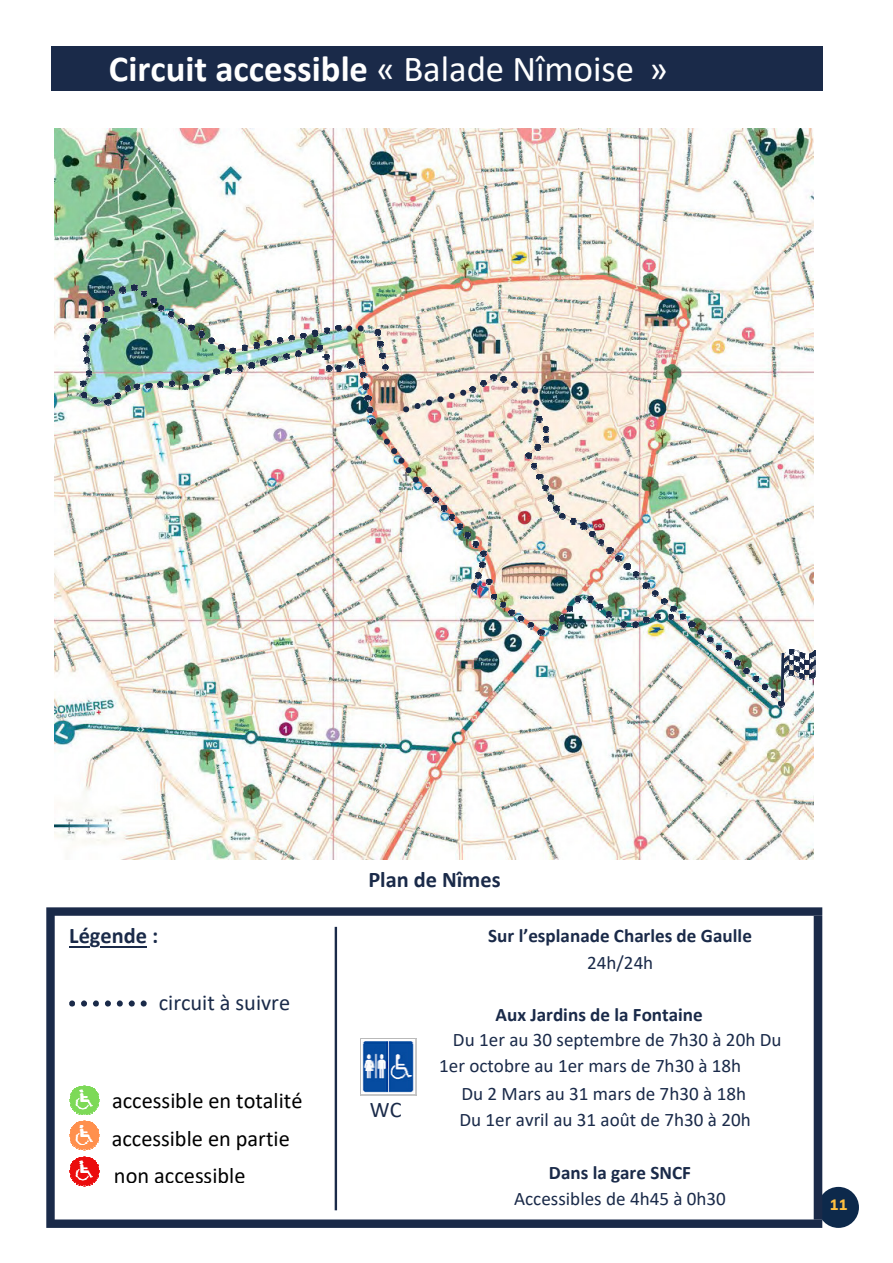
<style>
.page{position:relative;width:893px;height:1263px;background:#fff}
.page>*{position:absolute;margin:0;border:0;box-sizing:border-box;transform-origin:0 0}
.t1{font:700 36.75px "Calibri";color:#fff}
.t2{font:22.35px/37.5px "Calibri";color:#000}
.t3{font:700 22.35px "Calibri";color:#1a2a49}
.t4{font:22.35px "Calibri";color:#1a2a49}
.t5{font:19.05px/26.4px "Calibri";color:#1a2a49}
.t6{font:700 19.05px "Calibri";letter-spacing:.005em;color:#1a2a49}
.t7{font:200 15px "Mulish";color:#febf40}
.s1{font-weight:400}
</style>
<div class="page">
<div style="left:818px;top:1187px;width:41px;height:41px;background:#0d294b;border-radius:50%"></div>
<img style="left:55px;top:128px;width:759px;height:732px">
<img style="left:80px;top:284px;width:736px;height:423px">
<svg style="left:46px;top:907px;width:776px;height:321px"></svg>
<svg style="left:70px;top:1085px;width:29px;height:102px"></svg>
<img style="left:360px;top:1039px;width:57px;height:56px">
<hr style="left:335px;top:927px;width:2px;height:283px;background:#1a2a49">
<svg style="left:69px;top:946px;width:21px;height:1px"></svg>
<hr style="left:101px;top:946px;width:46px;height:1px;background:#1a2a49">
<div style="left:51px;top:46px;width:771px;height:45px;background:#1a2a49"></div>
<h1 class="t1" style="left:109px;top:43px;width:560px">Circuit accessible <span class="s1">« Balade Nîmoise »</span></h1>
<p class="t3" style="left:368px;top:863px;width:134px">Plan de Nîmes</p>
<p class="t3" style="left:69px;top:920px;width:90px">Légende :</p>
<p class="t6" style="left:488px;top:922px;width:265px">Sur l’esplanade Charles de Gaulle</p>
<p class="t5" style="left:587px;top:948px;width:68px">24h/24h</p>
<p class="t4" style="left:159px;top:987px;width:133px">circuit à suivre</p>
<p class="t6" style="left:495px;top:1001px;width:209px">Aux Jardins de la Fontaine</p>
<p class="t5" style="left:439px;top:1026px;width:344px;text-indent:14px">Du 1er au 30 septembre de 7h30 à 20h Du<br>1er octobre au 1er mars de 7h30 à 18h</p>
<p class="t2" style="left:112px;top:1081px;width:192px">accessible en totalité accessible en partie non accessible</p>
<p class="t4" style="left:370px;top:1094px;width:33px">WC</p>
<p class="t5" style="left:459px;top:1079px;width:293px">Du 2 Mars au 31 mars de 7h30 à 18h<br>Du 1er avril au 31 août de 7h30 à 20h</p>
<p class="t6" style="left:549px;top:1159px;width:143px">Dans la gare SNCF</p>
<p class="t5" style="left:514px;top:1185px;width:213px">Accessibles de 4h45 à 0h30</p>
<p class="t7" style="left:829px;top:1199px;width:19px">11</p>
</div>
